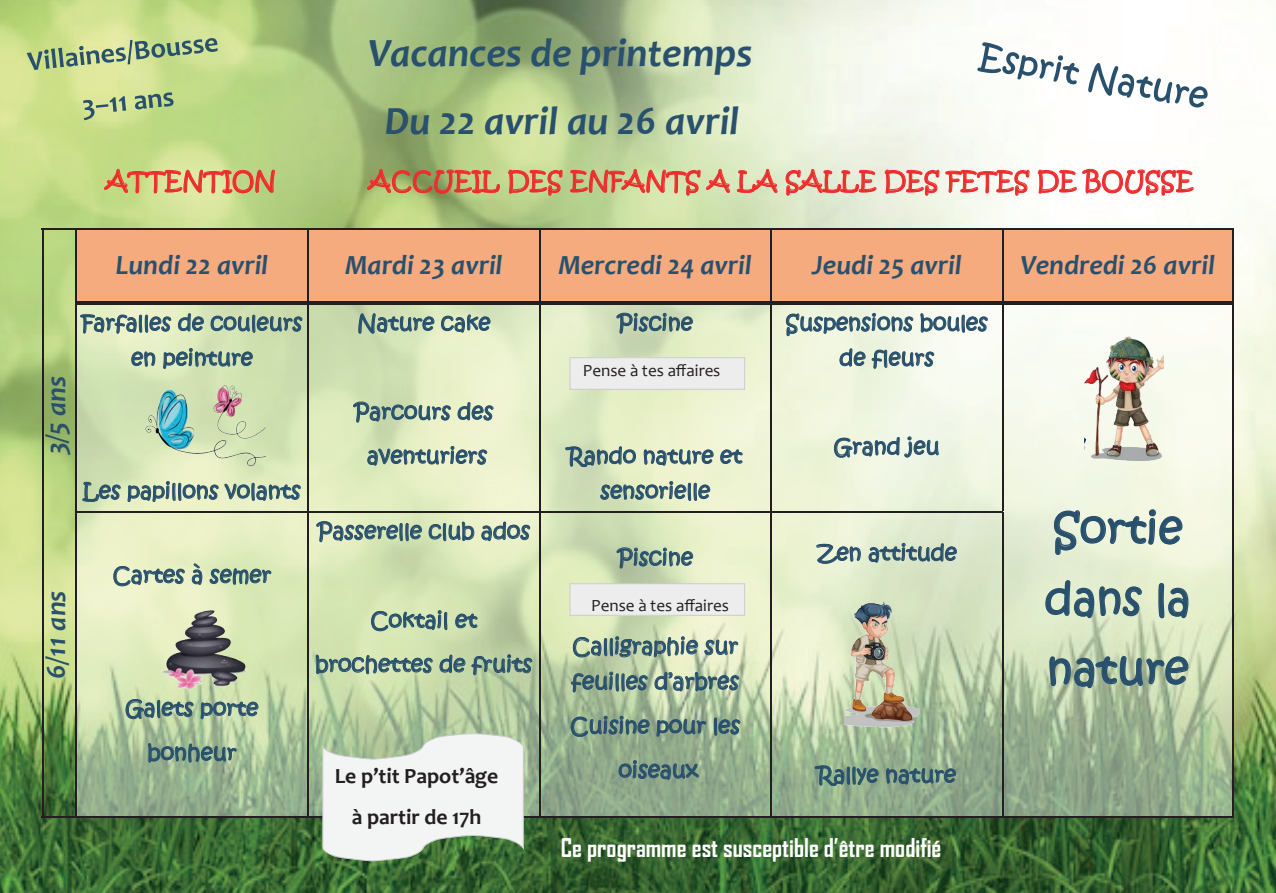
<style>
.page{position:relative;width:1276px;height:893px;background:#fff}
.page>*{position:absolute;margin:0;border:0;box-sizing:border-box;transform-origin:0 0}
.t1{font:43.35px/70.2px "Kristen ITC";color:#29506c}
.t2{font:italic 700 40.35px/67.8px "Candara";color:#29506c;text-align:center}
.t3{font:italic 700 27.9px "Candara";color:#29506c}
.t4{font:24.75px "Kristen ITC";color:#ee2d2d}
.t5{font:700 24.75px "Agency FB";color:#fff}
.t6{font:21.75px/35.1px "Kristen ITC";color:#29506c;text-align:center}
.t7{font:700 21.75px/40.7px "Candara";color:#231f20;text-align:center}
.t8{font:17.1px "Candara";color:#231f20}
</style>
<div class="page">
<img style="left:0;top:0;width:1276px;height:893px">
<div style="left:76px;top:228px;width:232px;height:75px;background:#f6ab7f"></div>
<div style="left:308px;top:228px;width:231px;height:75px;background:#f6ab7f"></div>
<div style="left:539px;top:228px;width:232px;height:75px;background:#f6ab7f"></div>
<div style="left:771px;top:228px;width:231px;height:75px;background:#f6ab7f"></div>
<div style="left:1002px;top:228px;width:232px;height:75px;background:#f6ab7f"></div>
<div style="left:76px;top:302px;width:232px;height:210px;background:#fff;opacity:.44"></div>
<div style="left:308px;top:302px;width:231px;height:210px;background:#fff;opacity:.44"></div>
<div style="left:539px;top:302px;width:232px;height:210px;background:#fff;opacity:.44"></div>
<div style="left:771px;top:302px;width:231px;height:210px;background:#fff;opacity:.44"></div>
<div style="left:1002px;top:303px;width:232px;height:515px;background:#fff;opacity:.44"></div>
<div style="left:76px;top:512px;width:232px;height:306px;background:#fff;opacity:.44"></div>
<div style="left:308px;top:512px;width:231px;height:306px;background:#fff;opacity:.44"></div>
<div style="left:539px;top:512px;width:232px;height:306px;background:#fff;opacity:.44"></div>
<div style="left:771px;top:512px;width:231px;height:306px;background:#fff;opacity:.44"></div>
<hr style="left:42px;top:228px;width:1px;height:588px;background:#231f20">
<hr style="left:75px;top:229px;width:2px;height:72px;background:#231f20">
<hr style="left:75px;top:302px;width:2px;height:209px;background:#231f20">
<hr style="left:75px;top:512px;width:2px;height:304px;background:#231f20">
<hr style="left:307px;top:229px;width:2px;height:72px;background:#231f20">
<hr style="left:539px;top:229px;width:1px;height:72px;background:#231f20">
<hr style="left:770px;top:229px;width:2px;height:72px;background:#231f20">
<hr style="left:1001px;top:229px;width:2px;height:72px;background:#231f20">
<hr style="left:1232px;top:228px;width:2px;height:75px;background:#231f20">
<hr style="left:307px;top:304px;width:2px;height:207px;background:#231f20">
<hr style="left:539px;top:304px;width:1px;height:207px;background:#231f20">
<hr style="left:770px;top:304px;width:2px;height:207px;background:#231f20">
<hr style="left:1001px;top:304px;width:2px;height:207px;background:#231f20">
<hr style="left:307px;top:513px;width:2px;height:303px;background:#231f20">
<hr style="left:539px;top:513px;width:1px;height:303px;background:#231f20">
<hr style="left:770px;top:513px;width:2px;height:303px;background:#231f20">
<hr style="left:1001px;top:512px;width:2px;height:304px;background:#231f20">
<hr style="left:1232px;top:303px;width:2px;height:513px;background:#231f20">
<hr style="left:42px;top:228px;width:34px;height:2px;background:#231f20">
<hr style="left:42px;top:816px;width:34px;height:2px;background:#231f20">
<hr style="left:76px;top:228px;width:1158px;height:2px;background:#231f20">
<hr style="left:75px;top:301px;width:927px;height:3px;background:#231f20">
<hr style="left:1002px;top:301px;width:230px;height:3px;background:#231f20">
<hr style="left:75px;top:511px;width:233px;height:2px;background:#231f20">
<hr style="left:308px;top:511px;width:231px;height:2px;background:#231f20">
<hr style="left:539px;top:511px;width:464px;height:2px;background:#231f20">
<hr style="left:76px;top:816px;width:232px;height:2px;background:#231f20">
<hr style="left:308px;top:816px;width:231px;height:2px;background:#231f20">
<hr style="left:539px;top:816px;width:463px;height:2px;background:#231f20">
<hr style="left:1002px;top:816px;width:232px;height:2px;background:#231f20">
<svg style="left:27px;top:38px;width:191px;height:32px;background:#aac089"></svg>
<svg style="left:83px;top:96px;width:43px;height:24px"></svg>
<svg style="left:135px;top:92px;width:39px;height:18px"></svg>
<svg style="left:322px;top:733px;width:202px;height:128px"></svg>
<div style="left:570px;top:358px;width:174px;height:31px;background:#ededee"></div>
<div style="left:570px;top:357px;width:175px;height:32px;border:1px solid #cbccce"></div>
<div style="left:570px;top:584px;width:174px;height:31px;background:#ededee"></div>
<div style="left:570px;top:583px;width:175px;height:32px;border:1px solid #cbccce"></div>
<svg style="left:977px;top:42px;width:230px;height:66px"></svg>
<img style="left:1084px;top:335px;width:79px;height:132px">
<img style="left:844px;top:596px;width:75px;height:135px">
<img style="left:157px;top:593px;width:88px;height:101px">
<img style="left:138px;top:382px;width:128px;height:85px">
<h2 class="t2" style="left:368px;top:18px;width:386px">Vacances de printemps<br>Du 22 avril au 26 avril</h2>
<p class="t4" style="left:106px;top:164px;width:171px">ATTENTION</p>
<p class="t4" style="left:369px;top:164px;width:826px">ACCUEIL DES ENFANTS A LA SALLE DES FETES DE BOUSSE</p>
<p class="t3" style="left:38px;top:455px;width:81px;rotate:-90deg">3/5 ans</p>
<p class="t3" style="left:38px;top:679px;width:90px;rotate:-90deg">6/11 ans</p>
<p class="t3" style="left:115px;top:248px;width:154px">Lundi 22 avril</p>
<p class="t3" style="left:345px;top:248px;width:159px">Mardi 23 avril</p>
<p class="t3" style="left:558px;top:248px;width:195px">Mercredi 24 avril</p>
<p class="t3" style="left:812px;top:248px;width:152px">Jeudi 25 avril</p>
<p class="t3" style="left:1020px;top:248px;width:196px">Vendredi 26 avril</p>
<p class="t6" style="left:81px;top:306px;width:222px">Farfalles de couleurs en peinture</p>
<p class="t6" style="left:617px;top:306px;width:77px">Piscine</p>
<p class="t6" style="left:785px;top:306px;width:204px">Suspensions boules de fleurs</p>
<p class="t6" style="left:357px;top:306px;width:135px">Nature cake</p>
<p class="t8" style="left:583px;top:360px;width:139px">Pense à tes affaires</p>
<p class="t6" style="left:83px;top:474px;width:219px">Les papillons volants</p>
<p class="t6" style="left:113px;top:558px;width:160px">Cartes à semer</p>
<p class="t6" style="left:125px;top:687px;width:134px;line-height:44.4px">Galets porte bonheur</p>
<p class="t6" style="left:354px;top:390px;width:141px;line-height:44.2px">Parcours des aventuriers</p>
<p class="t6" style="left:317px;top:514px;width:214px">Passerelle club ados</p>
<p class="t6" style="left:315px;top:599px;width:218px;line-height:44.2px">Coktail et brochettes de fruits</p>
<p class="t7" style="left:335px;top:755px;width:165px">Le p’tit Papot’âge à partir de 17h</p>
<p class="t6" style="left:568px;top:439px;width:176px">Rando nature et sensorielle</p>
<p class="t6" style="left:617px;top:540px;width:77px">Piscine</p>
<p class="t8" style="left:591px;top:595px;width:139px">Pense à tes affaires</p>
<p class="t6" style="left:571px;top:629px;width:169px;text-align:left">Calligraphie sur feuilles d’arbres</p>
<p class="t6" style="left:570px;top:704px;width:172px;line-height:44.4px">Cuisine pour les oiseaux</p>
<p class="t6" style="left:834px;top:430px;width:107px">Grand jeu</p>
<p class="t6" style="left:816px;top:536px;width:142px">Zen attitude</p>
<p class="t6" style="left:817px;top:758px;width:140px">Rallye nature</p>
<p class="t5" style="left:561px;top:833px;width:382px">Ce programme est susceptible d’être modifié</p>
<h1 class="t1" style="left:1044px;top:495px;width:148px">Sortie dans la nature</h1>
</div>
